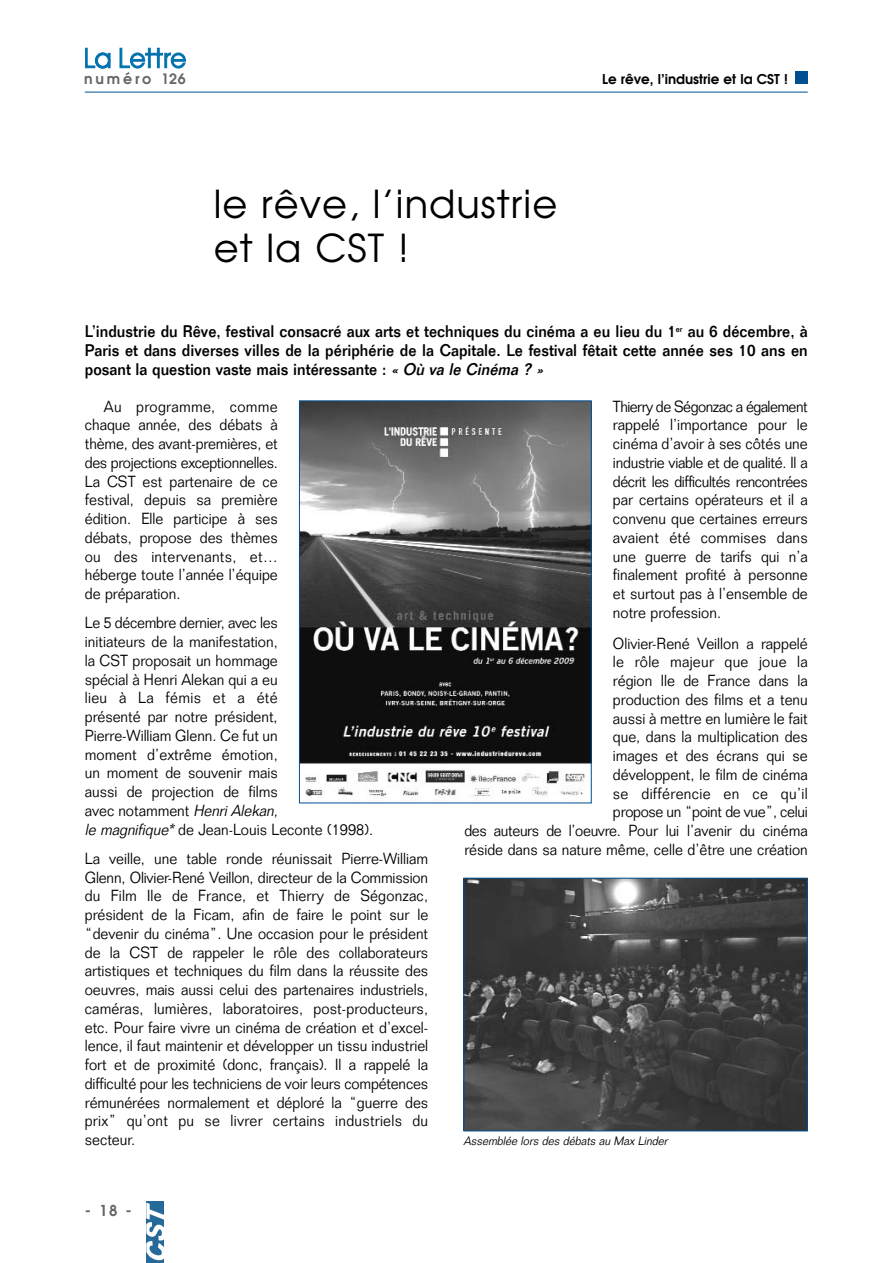
<style>
.page{position:relative;width:893px;height:1263px;background:#fff}
.page>*{position:absolute;margin:0;border:0;box-sizing:border-box;transform-origin:0 0}
.t1{font:38.4px/43.5px "Avant Garde";letter-spacing:.03em;color:#000}
.t2{font:500 16.5px/18.8px "Folio";color:#000;text-align:justify;scale:.93 1}
.t3{font:300 15.75px/18.8px "Folio";color:#000;text-align:justify;scale:.93 1}
.t4{font:600 15px "Avant Garde";color:#666}
.t5{font:600 14.25px "Avant Garde";letter-spacing:.2em;color:#666}
.t6{font:600 13.5px "Avant Garde";color:#000}
.t7{font:italic 300 12px "Folio";color:#000;scale:.93 1}
.s1{font-style:italic}
</style>
<div class="page">
<div style="left:146px;top:1201px;width:18px;height:62px;background:#256a99"></div>
<svg style="left:146px;top:1203px;width:18px;height:58px"></svg>
<div style="left:795px;top:71px;width:13px;height:13px;background:#004f91"></div>
<hr style="left:85px;top:92px;width:723px;height:1px;background:#004f91">
<svg style="left:85px;top:48px;width:26px;height:21px"></svg>
<svg style="left:120px;top:48px;width:66px;height:21px"></svg>
<div style="left:95px;top:53px;width:15px;height:15px;border:1px solid #0072ae;border-radius:50%"></div>
<img style="left:301px;top:402px;width:289px;height:399px">
<div style="left:299px;top:400px;width:293px;height:403px;border:1px solid #004f91"></div>
<img style="left:465px;top:880px;width:341px;height:249px">
<div style="left:463px;top:878px;width:345px;height:253px;border:1px solid #004f91"></div>
<p class="t5" style="left:84px;top:72px;width:103px">numéro 126</p>
<p class="t6" style="left:602px;top:72px;width:187px">Le rêve, l’industrie et la CST !</p>
<h1 class="t1" style="left:214px;top:186px;width:345px">le rêve, l’industrie et la CST !</h1>
<p class="t2" style="left:85px;top:324px;width:779px">L’industrie du Rêve, festival consacré aux arts et techniques du cinéma a eu lieu du 1<sup>er</sup> au 6 décembre, à Paris et dans diverses villes de la périphérie de la Capitale. Le festival fêtait cette année ses 10 ans en posant la question vaste mais intéressante : <span class="s1">« Où va le Cinéma ? »</span></p>
<p class="t3" style="left:85px;top:398px;width:209px;text-indent:19px">Au programme, comme chaque année, des débats à thème, des avant-premières, et des projections exceptionnelles.<br>La CST est partenaire de ce festival, depuis sa première édition. Elle participe à ses débats, propose des thèmes ou des intervenants, et… héberge toute l’année l’équipe de préparation.</p>
<p class="t3" style="left:85px;top:615px;width:311px;text-align:left">Le 5 décembre dernier, avec les<br>initiateurs de la manifestation,<br>la CST proposait un hommage<br>spécial à Henri Alekan qui a eu<br>lieu à La fémis et a été<br>présenté par notre président,<br>Pierre-William Glenn. Ce fut un<br>moment d’extrême émotion,<br>un moment de souvenir mais<br>aussi de projection de films<br>avec notamment <span class="s1">Henri Alekan,<br>le magnifique*</span>de Jean-Louis Leconte (1998).</p>
<p class="t3" style="left:85px;top:851px;width:371px">La veille, une table ronde réunissait Pierre-William Glenn, Olivier-René Veillon, directeur de la Commission du Film Ile de France, et Thierry de Ségonzac, président de la Ficam, afin de faire le point sur le “devenir du cinéma”. Une occasion pour le président de la CST de rappeler le rôle des collaborateurs artistiques et techniques du film dans la réussite des oeuvres, mais aussi celui des partenaires industriels, caméras, lumières, laboratoires, post-producteurs, etc. Pour faire vivre un cinéma de création et d’excel&shy;lence, il faut maintenir et développer un tissu industriel fort et de proximité (donc, français). Il a rappelé la difficulté pour les techniciens de voir leurs compétences rémunérées normalement et déploré la “guerre des prix” qu’ont pu se livrer certains industriels du secteur.</p>
<p class="t4" style="left:85px;top:1204px;width:49px">-18-</p>
<p class="t3" style="left:613px;top:398px;width:211px">Thierry de Ségonzac a également rappelé l’importance pour le cinéma d’avoir à ses côtés une industrie viable et de qualité. Il a décrit les difficultés rencontrées par certains opérateurs et il a convenu que certaines erreurs avaient été commises dans une guerre de tarifs qui n’a finalement profité à personne et surtout pas à l’ensemble de notre profession.</p>
<p class="t3" style="left:464px;top:635px;width:371px;text-align:right">Olivier-René Veillon a rappelé<br>le rôle majeur que joue la<br>région Ile de France dans la<br>production des films et a tenu<br>aussi à mettre en lumière le fait<br>que, dans la multiplication des<br>images et des écrans qui se<br>développent, le film de cinéma<br>se différencie en ce qu’il<br>propose un “point de vue”, celui<br>des auteurs de l’oeuvre. Pour lui l’avenir du cinéma réside dans sa nature même, celle d’être une création</p>
<p class="t7" style="left:463px;top:1136px;width:223px">Assemblée lors des débats au Max Linder</p>
</div>
